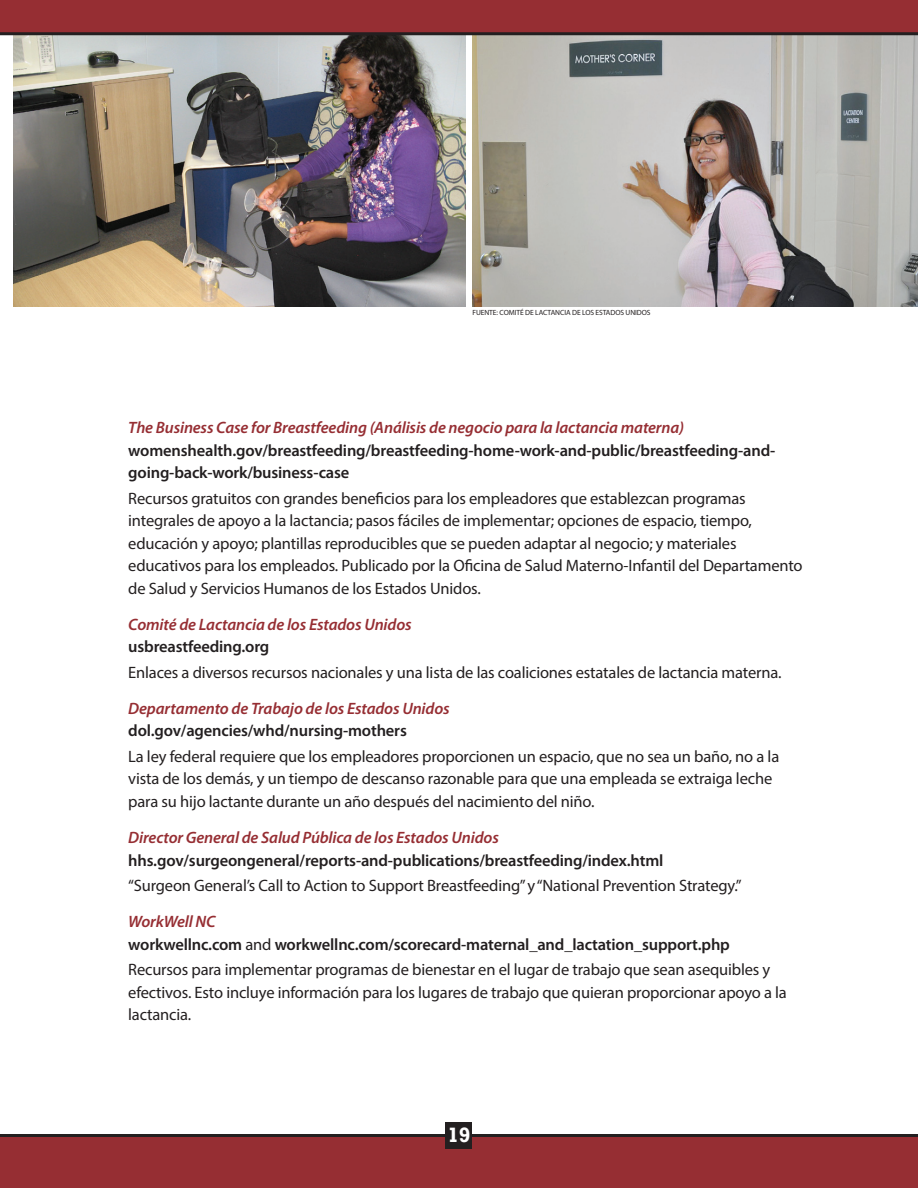
<style>
.page{position:relative;width:918px;height:1188px;background:#fff}
.page>*{position:absolute;margin:0;border:0;box-sizing:border-box;transform-origin:0 0}
.t1{font:700 19.5px "Rockwell";color:#fff;scale:.9 1}
.t2{font:16.5px/22.5px "Myriad Pro";letter-spacing:-.01em;color:#231f20}
.t3{font:600 16.5px/22.5px "Myriad Pro";letter-spacing:-.01em;color:#231f20}
.t4{font:italic 600 16.5px "Myriad Pro";letter-spacing:-.01em;color:#962e33}
.t5{font:7.5px "Myriad Pro";letter-spacing:-.01em;color:#231f20}
.s1{font-style:italic;color:#962e33}
.s2{font-weight:400}
</style>
<div class="page">
<div style="left:0;top:1134px;width:918px;height:54px;background:#962e33"></div>
<hr style="left:0;top:1134px;width:918px;height:3px;background:#231f20">
<div style="left:446px;top:1122px;width:26px;height:27px;background:#231f20"></div>
<img style="left:14px;top:35px;width:452px;height:272px">
<img style="left:472px;top:35px;width:446px;height:272px">
<div style="left:0;top:0;width:918px;height:34px;background:#962e33"></div>
<hr style="left:0;top:32px;width:918px;height:3px;background:#231f20">
<p class="t5" style="left:472px;top:308px;width:180px">FUENTE: COMITÉ DE LACTANCIA DE LOS ESTADOS UNIDOS</p>
<p class="t4" style="left:128px;top:417px;width:557px">The Business Case for Breastfeeding (Análisis de negocio para la lactancia materna)</p>
<p class="t3" style="left:128px;top:439px;width:649px">womenshealth.gov/breastfeeding/breastfeeding-home-work-and-public/breastfeeding-and&shy;going-back-work/business-case</p>
<p class="t2" style="left:128px;top:487px;width:676px">Recursos gratuitos con grandes beneficios para los empleadores que establezcan programas integrales de apoyo a la lactancia; pasos fáciles de implementar; opciones de espacio, tiempo, educación y apoyo; plantillas reproducibles que se pueden adaptar al negocio; y materiales educativos para los empleados. Publicado por la Oficina de Salud Materno-Infantil del Departamento de Salud y Servicios Humanos de los Estados Unidos.</p>
<p class="t4" style="left:128px;top:614px;width:285px">Comité de Lactancia de los Estados Unidos</p>
<p class="t3" style="left:128px;top:635px;width:143px">usbreastfeeding.org</p>
<p class="t2" style="left:128px;top:661px;width:655px">Enlaces a diversos recursos nacionales y una lista de las coaliciones estatales de lactancia materna.</p>
<p class="t4" style="left:128px;top:698px;width:323px">Departamento de Trabajo de los Estados Unidos</p>
<p class="t3" style="left:128px;top:719px;width:280px">dol.gov/agencies/whd/nursing-mothers</p>
<p class="t2" style="left:128px;top:745px;width:653px">La ley federal requiere que los empleadores proporcionen un espacio, que no sea un baño, no a la vista de los demás, y un tiempo de descanso razonable para que una empleada se extraiga leche para su hijo lactante durante un año después del nacimiento del niño.</p>
<p class="t4" style="left:128px;top:827px;width:372px">Director General de Salud Pública de los Estados Unidos</p>
<p class="t3" style="left:128px;top:848px;width:537px">hhs.gov/surgeongeneral/reports-and-publications/breastfeeding/index.html</p>
<p class="t2" style="left:128px;top:874px;width:615px">“Surgeon General’s Call to Action to Support Breastfeeding” y “National Prevention Strategy.”</p>
<p class="t3" style="left:128px;top:910px;width:603px"><span class="s1">WorkWell NC<br></span>workwellnc.com <span class="s2">and</span> workwellnc.com/scorecard-maternal_and_lactation_support.php</p>
<p class="t2" style="left:128px;top:958px;width:660px">Recursos para implementar programas de bienestar en el lugar de trabajo que sean asequibles y efectivos. Esto incluye información para los lugares de trabajo que quieran proporcionar apoyo a la lactancia.</p>
<p class="t1" style="left:448px;top:1122px;width:26px">19</p>
</div>
